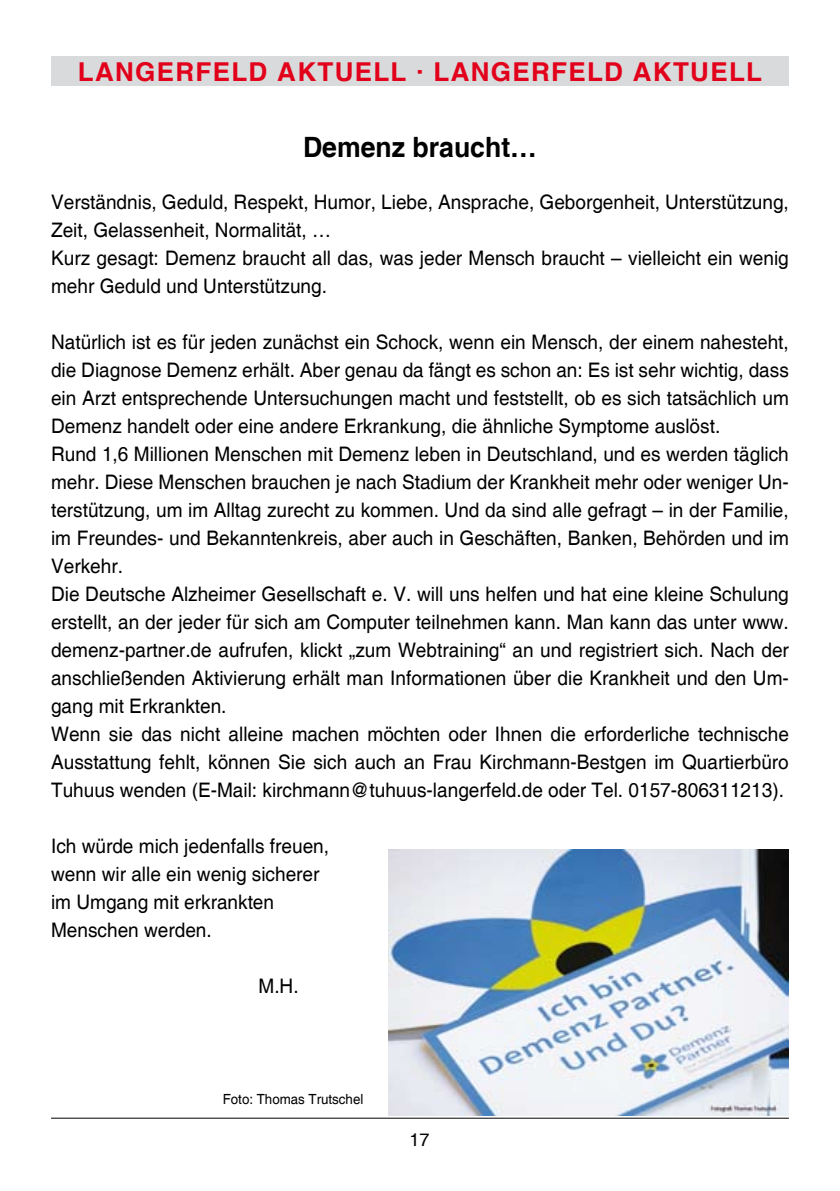
<style>
.page{position:relative;width:840px;height:1191px;background:#fff}
.page>*{position:absolute;margin:0;border:0;box-sizing:border-box;transform-origin:0 0}
.t1{font:700 28px "Helvetica";color:#000;scale:.95 1}
.t2{font:700 26px "Helvetica";letter-spacing:.05em;color:#e2001a}
.t3{font:20px/28px "Helvetica";color:#000;scale:.95 1}
.t4{font:18px "Helvetica";color:#000}
.t5{font:14px "Helvetica";color:#000;scale:.95 1}
</style>
<div class="page">
<hr style="left:51px;top:1117px;width:737px;height:1px;background:#000">
<div style="left:51px;top:57px;width:737px;height:29px;background:#d9dadb"></div>
<img style="left:388px;top:849px;width:400px;height:266px">
<h2 class="t2" style="left:78px;top:56px;width:685px">LANGERFELD AKTUELL · LANGERFELD AKTUELL</h2>
<h1 class="t1" style="left:303px;top:130px;width:247px">Demenz braucht…</h1>
<p class="t3" style="left:51px;top:188px;width:777px">Verständnis, Geduld, Respekt, Humor, Liebe, Ansprache, Geborgenheit, Unterstützung, Zeit, Gelassenheit, Normalität, …<br>Kurz gesagt: Demenz braucht all das, was jeder Mensch braucht – vielleicht ein wenig mehr Geduld und Unterstützung.</p>
<p class="t3" style="left:51px;top:328px;width:777px">Natürlich ist es für jeden zunächst ein Schock, wenn ein Mensch, der einem nahesteht, die Diagnose Demenz erhält. Aber genau da fängt es schon an: Es ist sehr wichtig, dass ein Arzt entsprechende Untersuchungen macht und feststellt, ob es sich tatsächlich um Demenz handelt oder eine andere Erkrankung, die ähnliche Symptome auslöst.<br>Rund 1,6 Millionen Menschen mit Demenz leben in Deutschland, und es werden täglich mehr. Diese Menschen brauchen je nach Stadium der Krankheit mehr oder weniger Un&shy;terstützung, um im Alltag zurecht zu kommen. Und da sind alle gefragt – in der Familie, im Freundes- und Bekanntenkreis, aber auch in Geschäften, Banken, Behörden und im Verkehr.<br>Die Deutsche Alzheimer Gesellschaft e. V. will uns helfen und hat eine kleine Schulung erstellt, an der jeder für sich am Computer teilnehmen kann. Man kann das unter www. demenz-partner.de aufrufen, klickt „zum Webtraining“ an und registriert sich. Nach der anschließenden Aktivierung erhält man Informationen über die Krankheit und den Um&shy;gang mit Erkrankten.<br>Wenn sie das nicht alleine machen möchten oder Ihnen die erforderliche technische Ausstattung fehlt, können Sie sich auch an Frau Kirchmann-Bestgen im Quartierbüro Tuhuus wenden (E-Mail: kirchmann@tuhuus-langerfeld.de oder Tel. 0157-806311213).</p>
<p class="t3" style="left:51px;top:832px;width:294px">Ich würde mich jedenfalls freuen, wenn wir alle ein wenig sicherer im Umgang mit erkrankten<br>Menschen werden.</p>
<p class="t3" style="left:258px;top:972px;width:44px">M.H.</p>
<p class="t5" style="left:223px;top:1090px;width:149px">Foto: Thomas Trutschel</p>
<p class="t4" style="left:409px;top:1129px;width:22px">17</p>
</div>
